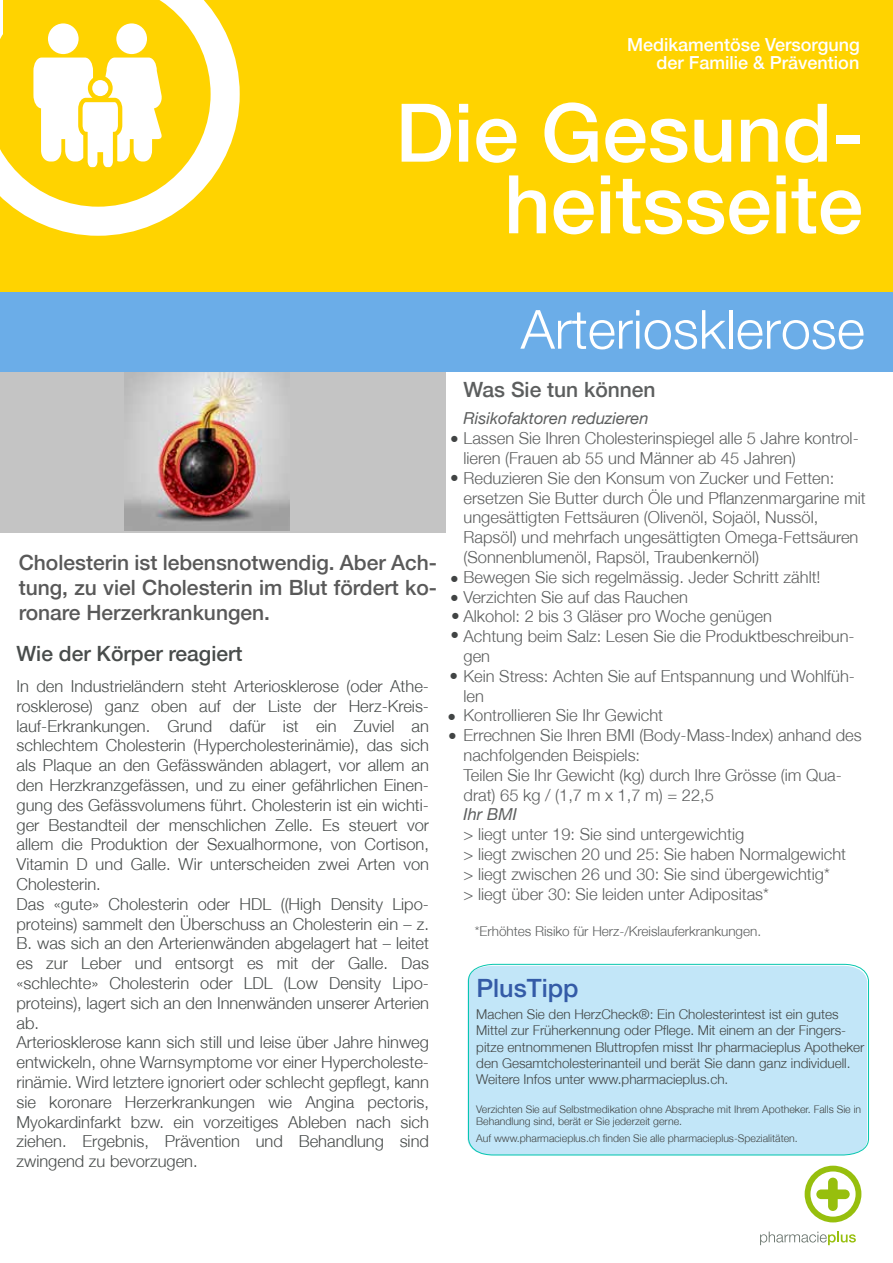
<style>
.page{position:relative;width:893px;height:1263px;background:#fff}
.page>*{position:absolute;margin:0;border:0;box-sizing:border-box;transform-origin:0 0}
.t1{font:500 81px/71.6px "Helvetica Neue";color:#fff;text-align:right}
.t2{font:300 54px "Helvetica Neue";color:#fff}
.t3{font:500 25.2px "Helvetica Neue";color:#345ba7}
.t4{font:500 21px/25.2px "Helvetica Neue";color:#595959;text-align:justify}
.t5{font:500 21px "Helvetica Neue";color:#484c4b}
.t6{font:500 21px "Helvetica Neue";color:#5c5e5e}
.t7{font:500 18px/18px "Helvetica Neue";color:#fff;text-align:right}
.t8{font:300 17.25px "Helvetica Neue";color:#414444}
.t9{font:300 16.5px/19.8px "Helvetica Neue";color:#484c4b}
.t10{font:300 16.5px/19.8px "Helvetica Neue";color:#5c5e5e}
.t11{font:italic 16.5px "Helvetica Neue";color:#5c5e5e}
.t12{font:300 13.5px/16.2px "Helvetica Neue";color:#414443}
.t13{font:300 13.5px "Helvetica Neue";color:#5c5e5e}
.t14{font:300 10.5px/12.6px "Helvetica Neue";color:#414443}
.s1{font-size:17.25px;color:#414444}
</style>
<div class="page">
<div style="left:0;top:369px;width:445px;height:163px;background:#c4c4c4"></div>
<img style="left:124px;top:372px;width:166px;height:159px">
<svg style="left:805px;top:1166px;width:56px;height:56px"></svg>
<svg style="left:760px;top:1231px;width:96px;height:14px"></svg>
<div style="left:0;top:0;width:893px;height:298px;background:#ffd300"></div>
<svg style="left:0;top:0;width:240px;height:236px"></svg>
<svg style="left:33px;top:23px;width:130px;height:144px"></svg>
<div style="left:92px;top:80px;width:16px;height:16px;background:#fff;border-radius:50%"></div>
<div style="left:3px;top:0;width:36px;height:39px;background:#ffd300"></div>
<div style="left:0;top:293px;width:893px;height:79px;background:#6bade8"></div>
<div style="left:468px;top:964px;width:401px;height:191px;background:#c2e6f8"></div>
<p class="t7" style="left:627px;top:35px;width:234px">Medikamentöse Versorgung der Familie &amp; Prävention</p>
<h1 class="t1" style="left:395px;top:96px;width:470px">Die Gesund&shy;heitsseite</h1>
<h2 class="t2" style="left:521px;top:296px;width:346px">Arteriosklerose</h2>
<p class="t4" style="left:19px;top:549px;width:420px">Cholesterin ist lebensnotwendig. Aber Ach&shy;tung, zu viel Cholesterin im Blut fördert ko&shy;ronare Herzerkrankungen.</p>
<p class="t5" style="left:17px;top:641px;width:228px">Wie der Körper reagiert</p>
<p class="t9" style="left:16px;top:676px;width:414px">In den Industrieländern steht Arteriosklerose (oder Athe&shy;rosklerose) ganz oben auf der Liste der Herz-Kreis&shy;lauf-Erkrankungen. Grund dafür ist ein Zuviel an schlechtem Cholesterin (Hypercholesterinämie), das sich als Plaque an den Gefässwänden ablagert, vor allem an den Herzkranzgefässen, und zu einer gefährlichen Einen&shy;gung des Gefässvolumens führt. Cholesterin ist ein wichti&shy;ger Bestandteil der menschlichen Zelle. Es steuert vor allem die Produktion der Sexualhormone, von Cortison, Vitamin D und Galle. Wir unterscheiden zwei Arten von Cholesterin.<br>Das «gute» Cholesterin oder HDL ((High Density Lipo&shy;proteins) sammelt den Überschuss an Cholesterin ein – z.<br>B. was sich an den Arterienwänden abgelagert hat – leitet es zur Leber und entsorgt es mit der Galle. Das «schlechte» Cholesterin oder LDL (Low Density Lipo&shy;proteins), lagert sich an den Innenwänden unserer Arterien ab.<br>Arteriosklerose kann sich still und leise über Jahre hinweg entwickeln, ohne Warnsymptome vor einer Hypercholeste&shy;rinämie. Wird letztere ignoriert oder schlecht gepflegt, kann sie koronare Herzerkrankungen wie Angina pectoris, Myokardinfarkt bzw. ein vorzeitiges Ableben nach sich ziehen. Ergebnis, Prävention und Behandlung sind zwingend zu bevorzugen.</p>
<p class="t6" style="left:464px;top:377px;width:194px">Was Sie tun können</p>
<p class="t11" style="left:464px;top:409px;width:187px">Risikofaktoren reduzieren</p>
<p class="t10" style="left:464px;top:428px;width:397px;text-indent:-14px"><span class="s1">•</span> Lassen Sie Ihren Cholesterinspiegel alle 5 Jahre kontrol&shy;lieren (Frauen ab 55 und Männer ab 45 Jahren)</p>
<p class="t10" style="left:464px;top:468px;width:404px;text-indent:-14px"><span class="s1">•</span> Reduzieren Sie den Konsum von Zucker und Fetten: ersetzen Sie Butter durch Öle und Pflanzenmargarine mit ungesättigten Fettsäuren (Olivenöl, Sojaöl, Nussöl, Rapsöl) und mehrfach ungesättigten Omega-Fettsäuren (Sonnenblumenöl, Rapsöl, Traubenkernöl)<br>Bewegen Sie sich regelmässig. Jeder Schritt zählt!</p>
<p class="t10" style="left:450px;top:586px;width:239px"><span class="s1">•</span> Verzichten Sie auf das Rauchen</p>
<p class="t10" style="left:451px;top:606px;width:322px"><span class="s1">•</span> Alkohol: 2 bis 3 Gläser pro Woche genügen</p>
<p class="t10" style="left:464px;top:626px;width:393px;text-indent:-13px"><span class="s1">•</span> Achtung beim Salz: Lesen Sie die Produktbeschreibun&shy;gen</p>
<p class="t10" style="left:464px;top:666px;width:393px;text-indent:-14px"><span class="s1">•</span> Kein Stress: Achten Sie auf Entspannung und Wohlfüh&shy;len</p>
<p class="t10" style="left:448px;top:705px;width:217px"><span class="s1">•</span> Kontrollieren Sie Ihr Gewicht</p>
<p class="t10" style="left:464px;top:725px;width:400px;text-indent:-15px"><span class="s1">•</span> Errechnen Sie Ihren BMI (Body-Mass-Index) anhand des nachfolgenden Beispiels:<br>Teilen Sie Ihr Gewicht (kg) durch Ihre Grösse (im Qua&shy;drat) 65 kg / (1,7 m x 1,7 m) = 22,5</p>
<p class="t11" style="left:464px;top:805px;width:55px">Ihr BMI</p>
<p class="t10" style="left:464px;top:824px;width:384px">&gt; liegt unter 19: Sie sind untergewichtig<br>&gt; liegt zwischen 20 und 25: Sie haben Normalgewicht &gt; liegt zwischen 26 und 30: Sie sind übergewichtig*<br>&gt; liegt über 30: Sie leiden unter Adipositas*</p>
<p class="t13" style="left:475px;top:922px;width:288px">*Erhöhtes Risiko für Herz-/Kreislauferkrankungen.</p>
<p class="t8" style="left:450px;top:568px;width:10px">•</p>
<h3 class="t3" style="left:476px;top:972px;width:104px">PlusTipp</h3>
<p class="t12" style="left:476px;top:1006px;width:390px">Machen Sie den HerzCheck®: Ein Cholesterintest ist ein gutes Mittel zur Früherkennung oder Pflege. Mit einem an der Fingers&shy;pitze entnommenen Bluttropfen misst Ihr pharmacieplus Apotheker den Gesamtcholesterinanteil und berät Sie dann ganz individuell.<br>Weitere Infos unter www.pharmacieplus.ch.</p>
<p class="t14" style="left:476px;top:1102px;width:386px">Verzichten Sie auf Selbstmedikation ohne Absprache mit Ihrem Apotheker. Falls Sie in<br>Behandlung sind, berät er Sie jederzeit gerne.</p>
<p class="t14" style="left:476px;top:1131px;width:323px">Auf www.pharmacieplus.ch finden Sie alle pharmacieplus-Spezialitäten.</p>
</div>
